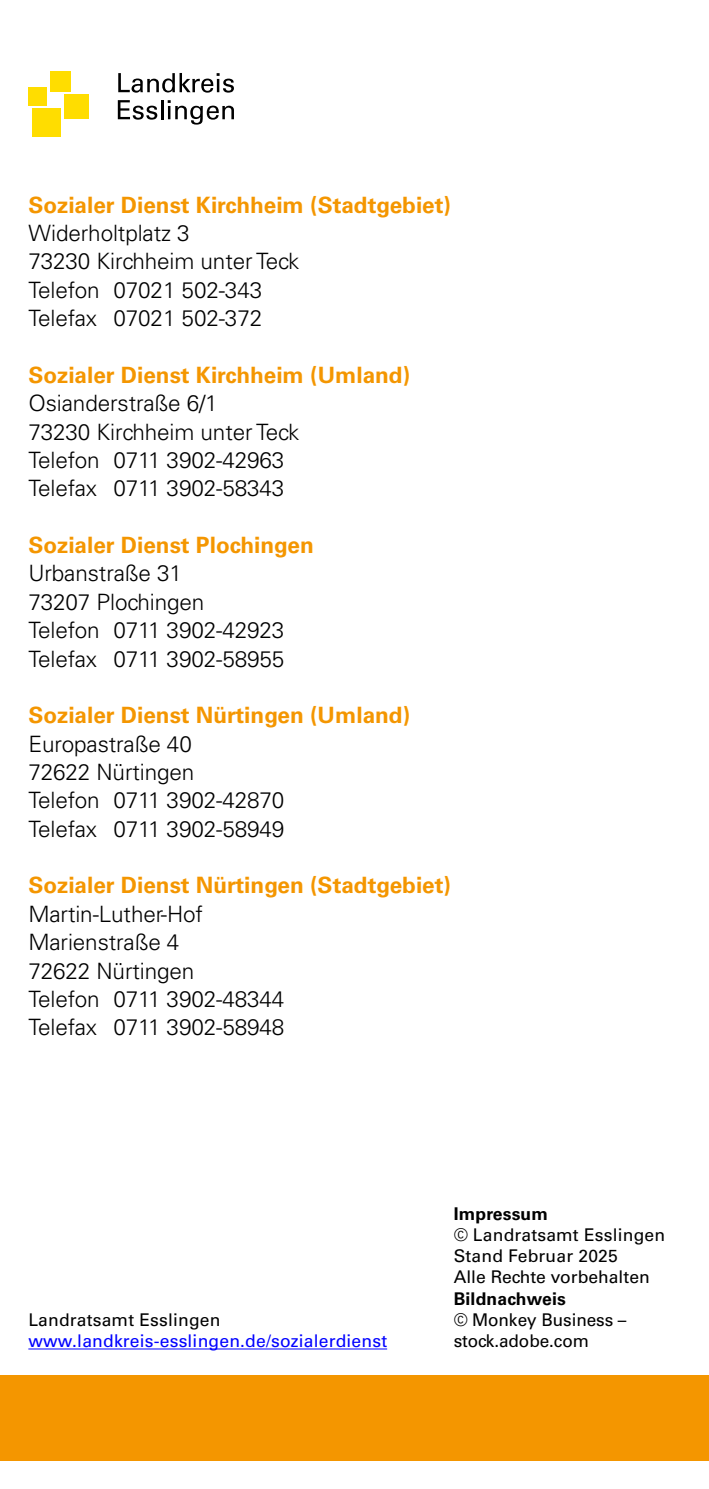
<style>
.page{position:relative;width:709px;height:1489px;background:#fff}
.page>*{position:absolute;margin:0;border:0;box-sizing:border-box;transform-origin:0 0}
.t1{font:300 22.5px "Univers LT Std";letter-spacing:-.005em;color:#000}
.t2{font:700 22.5px "Univers LT Std";color:#f49600}
.t3{font:17.5px/21.2px "Univers LT Std";color:#000}
.t4{font:17.5px/21.2px "Univers LT Std";letter-spacing:.01em;color:#00f}
.t5{font:700 17.5px "Univers LT Std";letter-spacing:.01em;color:#000}
.s1{color:#000}
</style>
<div class="page">
<div style="left:0;top:1375px;width:709px;height:85px;background:#f49600"></div>
<svg style="left:118px;top:73px;width:116px;height:20px"></svg>
<svg style="left:118px;top:100px;width:116px;height:25px"></svg>
<div style="left:28px;top:87px;width:19px;height:19px;background:#fd0"></div>
<div style="left:32px;top:108px;width:29px;height:29px;background:#fd0"></div>
<div style="left:64px;top:94px;width:25px;height:25px;background:#fd0"></div>
<div style="left:50px;top:71px;width:21px;height:21px;background:#fd0"></div>
<hr style="left:28px;top:1348px;width:359px;height:1px;background:#00f">
<h2 class="t2" style="left:28px;top:191px;width:424px">Sozialer Dienst Kirchheim (Stadtgebiet)</h2>
<p class="t1" style="left:28px;top:219px;width:163px">Widerholtplatz 3</p>
<p class="t1" style="left:28px;top:248px;width:273px">73230 Kirchheim unter Teck</p>
<p class="t1" style="left:28px;top:276px;width:235px">Telefon 07021 502-343</p>
<p class="t1" style="left:28px;top:304px;width:235px">Telefax 07021 502-372</p>
<h2 class="t2" style="left:28px;top:362px;width:383px">Sozialer Dienst Kirchheim (Umland)</h2>
<p class="t1" style="left:28px;top:390px;width:191px">Osianderstraße 6/1</p>
<p class="t1" style="left:28px;top:418px;width:273px">73230 Kirchheim unter Teck</p>
<p class="t1" style="left:28px;top:446px;width:258px">Telefon 0711 3902-42963</p>
<p class="t1" style="left:28px;top:475px;width:258px">Telefax 0711 3902-58343</p>
<h2 class="t2" style="left:28px;top:532px;width:287px">Sozialer Dienst Plochingen</h2>
<p class="t1" style="left:28px;top:560px;width:155px">Urbanstraße 31</p>
<p class="t1" style="left:28px;top:588px;width:178px">73207 Plochingen</p>
<p class="t1" style="left:28px;top:616px;width:258px">Telefon 0711 3902-42923</p>
<p class="t1" style="left:28px;top:645px;width:258px">Telefax 0711 3902-58955</p>
<h2 class="t2" style="left:28px;top:702px;width:383px">Sozialer Dienst Nürtingen (Umland)</h2>
<p class="t1" style="left:28px;top:730px;width:165px">Europastraße 40</p>
<p class="t1" style="left:28px;top:758px;width:168px">72622 Nürtingen</p>
<p class="t1" style="left:28px;top:786px;width:258px">Telefon 0711 3902-42870</p>
<p class="t1" style="left:28px;top:815px;width:258px">Telefax 0711 3902-58949</p>
<h2 class="t2" style="left:28px;top:872px;width:424px">Sozialer Dienst Nürtingen (Stadtgebiet)</h2>
<p class="t1" style="left:28px;top:900px;width:176px">Martin-Luther-Hof</p>
<p class="t1" style="left:28px;top:928px;width:153px">Marienstraße 4</p>
<p class="t1" style="left:28px;top:956px;width:168px">72622 Nürtingen</p>
<p class="t1" style="left:28px;top:985px;width:258px">Telefon 0711 3902-48344</p>
<p class="t1" style="left:28px;top:1013px;width:258px">Telefax 0711 3902-58948</p>
<p class="t4" style="left:28px;top:1309px;width:360px"><span class="s1">Landratsamt Esslingen </span>www.landkreis-esslingen.de/sozialerdienst</p>
<p class="t5" style="left:454px;top:1203px;width:96px">Impressum</p>
<p class="t3" style="left:454px;top:1223px;width:213px">© Landratsamt Esslingen</p>
<p class="t3" style="left:454px;top:1245px;width:166px">Stand Februar 2025</p>
<p class="t3" style="left:454px;top:1266px;width:197px">Alle Rechte vorbehalten</p>
<p class="t5" style="left:454px;top:1288px;width:114px">Bildnachweis</p>
<p class="t3" style="left:454px;top:1309px;width:174px">© Monkey Business – stock.adobe.com</p>
</div>
